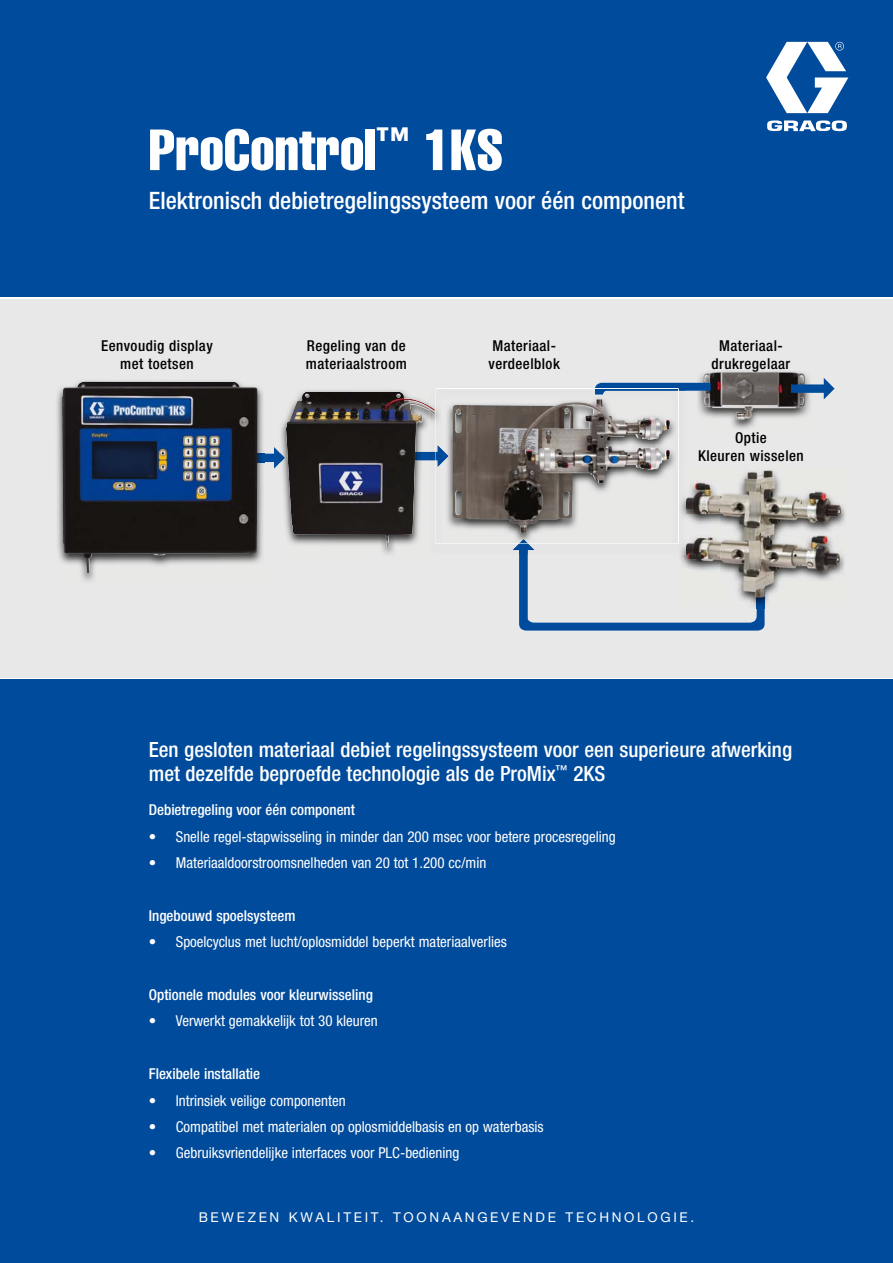
<style>
.page{position:relative;width:893px;height:1263px;background:#004b9b}
.page>*{position:absolute;margin:0;border:0;box-sizing:border-box;transform-origin:0 0}
.t1{font:57px "Helvetica LT Std Comp";color:#fff}
.t2{font:500 condensed 24px "Helvetica Neue LT Std";color:#fff}
.t3{font:500 condensed 21px/24px "Helvetica Neue LT Std";color:#fff}
.t4{font:condensed 15px/26.4px "Helvetica Neue LT Std";color:#fff}
.t5{font:500 condensed 15px "Helvetica Neue LT Std";color:#fff}
.t6{font:500 condensed 15px/18px "Helvetica Neue LT Std";letter-spacing:.03em;color:#000;text-align:center}
.t7{font:13.5px "Helvetica Neue LT Std";letter-spacing:.2em;color:#fff}
</style>
<div class="page">
<svg style="left:766px;top:42px;width:82px;height:89px"></svg>
<hr style="left:0;top:298px;width:893px;height:1px;background:#fff">
<hr style="left:0;top:677px;width:893px;height:2px;background:#fff">
<div style="left:0;top:299px;width:893px;height:378px;background:#e8e8e8"></div>
<img style="left:696px;top:371px;width:114px;height:58px">
<img style="left:703px;top:372px;width:102px;height:48px">
<svg style="left:595px;top:383px;width:116px;height:11px"></svg>
<svg style="left:791px;top:378px;width:44px;height:21px"></svg>
<img style="left:57px;top:392px;width:206px;height:189px">
<img style="left:59px;top:381px;width:203px;height:191px">
<img style="left:281px;top:390px;width:122px;height:164px">
<svg style="left:241px;top:447px;width:44px;height:22px"></svg>
<img style="left:286px;top:392px;width:143px;height:154px">
<img style="left:685px;top:469px;width:159px;height:45px">
<svg style="left:519px;top:555px;width:246px;height:75px"></svg>
<img style="left:678px;top:514px;width:166px;height:90px">
<img style="left:757px;top:586px;width:8px;height:18px">
<img style="left:513px;top:544px;width:21px;height:11px">
<img style="left:595px;top:387px;width:90px;height:7px">
<img style="left:429px;top:404px;width:7px;height:18px">
<img style="left:429px;top:451px;width:7px;height:10px">
<svg style="left:429px;top:406px;width:6px;height:9px"></svg>
<img style="left:679px;top:498px;width:6px;height:57px">
<img style="left:436px;top:388px;width:243px;height:156px">
<h1 class="t1" style="left:149px;top:129px;width:356px">ProControl<sup>™</sup> 1KS</h1>
<h2 class="t2" style="left:149px;top:191px;width:537px">Elektronisch debietregelingssysteem voor één component</h2>
<h2 class="t2" style="left:149px;top:191px;width:465px">Single Component Electronic Flow Control System</h2>
<p class="t6" style="left:101px;top:338px;width:113px">Eenvoudig display met toetsen</p>
<p class="t6" style="left:306px;top:338px;width:103px;text-align:left">Regeling van de materiaalstroom</p>
<p class="t6" style="left:489px;top:338px;width:73px;text-align:left">Materiaal&shy;verdeelblok</p>
<p class="t6" style="left:712px;top:338px;width:80px">Materiaal&shy;drukregelaar</p>
<p class="t6" style="left:698px;top:430px;width:107px">Optie<br>Kleuren wisselen</p>
<h3 class="t3" style="left:149px;top:740px;width:514px">Maintain a closed loop flow control system for a superior finish with the same prov n technol gy as the ProMix<sup>™</sup> 2KS</h3>
<p class="t5" style="left:149px;top:804px;width:183px">Single Component Flow C ntrol</p>
<p class="t4" style="left:193px;top:825px;width:338px;text-indent:-17px">Fast step change le than 200 msec for better process control intain fl w rates from 20 - 1,200 cc/min</p>
<p class="t5" style="left:159px;top:910px;width:103px">tegrated Flushing</p>
<p class="t4" style="left:176px;top:930px;width:238px">Air/solvent chop minimizes aterial waste</p>
<p class="t5" style="left:186px;top:989px;width:146px">a Col r Change Mod les</p>
<p class="t4" style="left:176px;top:1010px;width:176px">Easily handles up to 30 colours</p>
<p class="t5" style="left:183px;top:1068px;width:79px">le Installation</p>
<p class="t4" style="left:213px;top:1089px;width:47px">cally saf</p>
<p class="t4" style="left:332px;top:1089px;width:8px">s</p>
<p class="t4" style="left:229px;top:1115px;width:229px">le with solvent a d waterborne materials</p>
<p class="t4" style="left:176px;top:1142px;width:214px">Convenient i terfaces for PLC cont ols</p>
<h3 class="t3" style="left:149px;top:740px;width:645px">Een gesloten materiaal debiet regelingssysteem voor een superieure afwerking met dezelfde beproefde technologie als de ProMix<sup>™</sup> 2KS</h3>
<p class="t5" style="left:149px;top:804px;width:208px">Debietregeling voor één component</p>
<p class="t4" style="left:149px;top:825px;width:469px">• Snelle regel-stapwisseling in minder dan 200 msec voor betere procesregeling</p>
<p class="t4" style="left:149px;top:851px;width:339px">• Materiaaldoorstroomsnelheden van 20 tot 1.200 cc/min</p>
<p class="t5" style="left:149px;top:910px;width:148px">Ingebouwd spoelsysteem</p>
<p class="t4" style="left:149px;top:930px;width:360px">• Spoelcyclus met lucht/oplosmiddel beperkt materiaalverlies</p>
<p class="t5" style="left:149px;top:989px;width:226px">Optionele modules voor kleurwisseling</p>
<p class="t4" style="left:149px;top:1010px;width:231px">• Verwerkt gemakkelijk tot 30 kleuren</p>
<p class="t5" style="left:149px;top:1068px;width:113px">Flexibele installatie</p>
<p class="t4" style="left:149px;top:1089px;width:198px">• Intrinsiek veilige componenten</p>
<p class="t4" style="left:149px;top:1115px;width:396px">• Compatibel met materialen op oplosmiddelbasis en op waterbasis</p>
<p class="t4" style="left:149px;top:1142px;width:312px">• Gebruiksvriendelijke interfaces voor PLC-bediening</p>
<p class="t7" style="left:199px;top:1212px;width:497px">BEWEZEN KWALITEIT. TOONAANGEVENDE TECHNOLOGIE.</p>
<p class="t7" style="left:260px;top:1212px;width:374px">PROVEN QUALITY. LEADING TECHNOLOGY.</p>
</div>
